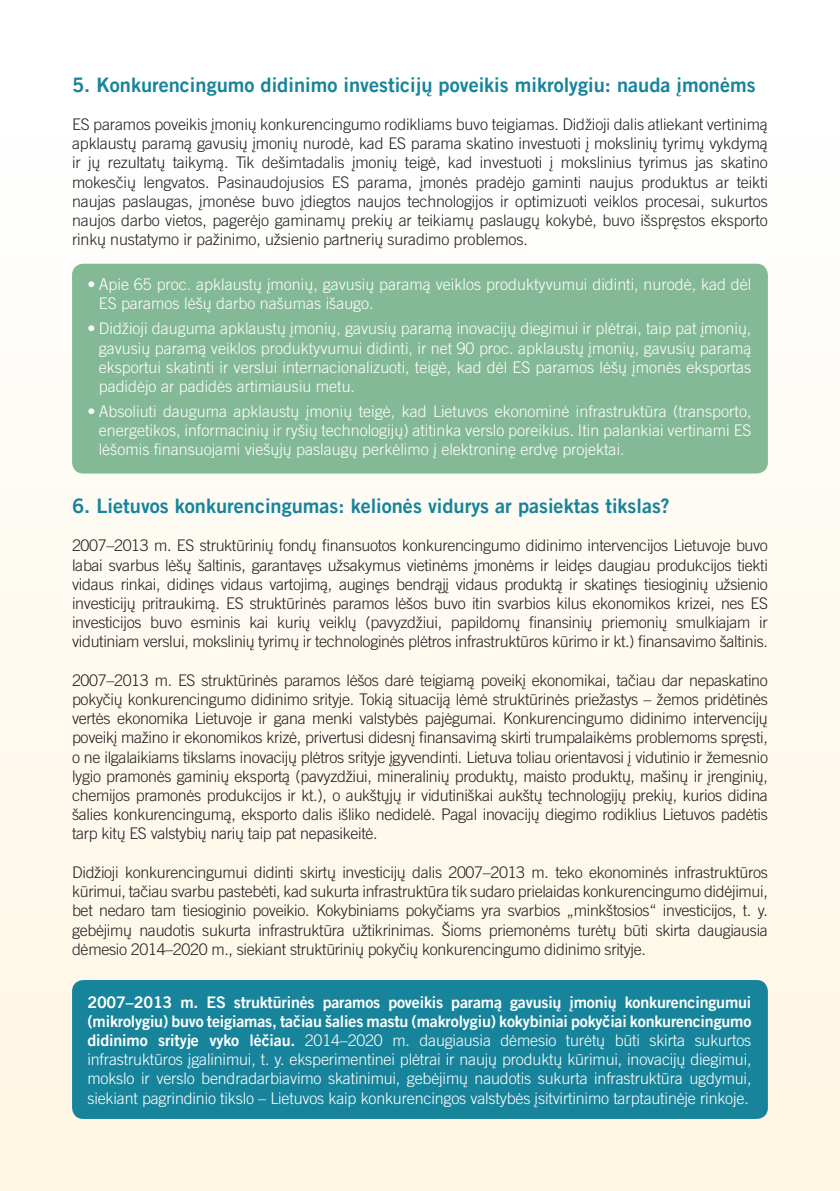
<style>
.page{position:relative;width:840px;height:1191px;background:#fff}
.page>*{position:absolute;margin:0;border:0;box-sizing:border-box;transform-origin:0 0}
.t1{font:20px "Trade Gothic LT Com Bd 2";color:#17849b}
.t2{font:300 16px/19.2px "Trade Gothic LT Com";letter-spacing:-.02em;color:#231f20;text-align:justify}
.t3{font:300 16px/19.2px "Trade Gothic LT Com";color:#fff;text-align:justify}
.t4{font:16px/19.2px "Trade Gothic LT Com Bd 2";letter-spacing:-.01em;color:#fff}
.s1{font-family:"Trade Gothic LT Com Bd 2";font-weight:400}
</style>
<div class="page">
<div style="left:0;top:0;width:839px;height:1191px;background:linear-gradient(to bottom,#fff,#fef6e2)"></div>
<div style="left:72px;top:980px;width:695px;height:139px;background:#17849b;border-radius:11px"></div>
<div style="left:72px;top:264px;width:695px;height:209px;background:#84b995;border-radius:11px"></div>
<p class="t1" style="left:72px;top:72px;width:684px">5. Konkurencingumo didinimo investicijų poveikis mikrolygiu: nauda įmonėms</p>
<p class="t2" style="left:72px;top:114px;width:697px">ES paramos poveikis įmonių konkurencingumo rodikliams buvo teigiamas. Didžioji dalis atliekant vertinimą apklaustų paramą gavusių įmonių nurodė, kad ES parama skatino investuoti į mokslinių tyrimų vykdymą ir jų rezultatų taikymą. Tik dešimtadalis įmonių teigė, kad investuoti į mokslinius tyrimus jas skatino mokesčių lengvatos. Pasinaudojusios ES parama, įmonės pradėjo gaminti naujus produktus ar teikti naujas paslaugas, įmonėse buvo įdiegtos naujos technologijos ir optimizuoti veiklos procesai, sukurtos naujos darbo vietos, pagerėjo gaminamų prekių ar teikiamų paslaugų kokybė, buvo išspręstos eksporto rinkų nustatymo ir pažinimo, užsienio partnerių suradimo problemos.</p>
<p class="t3" style="left:99px;top:275px;width:653px;text-indent:-11px">• Apie 65 proc. apklaustų įmonių, gavusių paramą veiklos produktyvumui didinti, nurodė, kad dėl<br>ES paramos lėšų darbo našumas išaugo.</p>
<p class="t3" style="left:99px;top:319px;width:654px;text-indent:-11px">• Didžioji dauguma apklaustų įmonių, gavusių paramą inovacijų diegimui ir plėtrai, taip pat įmonių, gavusių paramą veiklos produktyvumui didinti, ir net 90 proc. apklaustų įmonių, gavusių paramą eksportui skatinti ir verslui internacionalizuoti, teigė, kad dėl ES paramos lėšų įmonės eksportas padidėjo ar padidės artimiausiu metu.</p>
<p class="t3" style="left:99px;top:401px;width:654px;text-indent:-11px">• Absoliuti dauguma apklaustų įmonių teigė, kad Lietuvos ekonominė infrastruktūra (transporto, energetikos, informacinių ir ryšių technologijų) atitinka verslo poreikius. Itin palankiai vertinami ES lėšomis finansuojami viešųjų paslaugų perkėlimo į elektroninę erdvę projektai.</p>
<p class="t1" style="left:72px;top:493px;width:599px">6. Lietuvos konkurencingumas: kelionės vidurys ar pasiektas tikslas?</p>
<p class="t2" style="left:72px;top:536px;width:697px">2007–2013 m. ES struktūrinių fondų finansuotos konkurencingumo didinimo intervencijos Lietuvoje buvo labai svarbus lėšų šaltinis, garantavęs užsakymus vietinėms įmonėms ir leidęs daugiau produkcijos tiekti vidaus rinkai, didinęs vidaus vartojimą, auginęs bendrąjį vidaus produktą ir skatinęs tiesioginių užsienio investicijų pritraukimą. ES struktūrinės paramos lėšos buvo itin svarbios kilus ekonomikos krizei, nes ES investicijos buvo esminis kai kurių veiklų (pavyzdžiui, papildomų finansinių priemonių smulkiajam ir vidutiniam verslui, mokslinių tyrimų ir technologinės plėtros infrastruktūros kūrimo ir kt.) finansavimo šaltinis.</p>
<p class="t2" style="left:72px;top:670px;width:697px">2007–2013 m. ES struktūrinės paramos lėšos darė teigiamą poveikį ekonomikai, tačiau dar nepaskatino pokyčių konkurencingumo didinimo srityje. Tokią situaciją lėmė struktūrinės priežastys – žemos pridėtinės vertės ekonomika Lietuvoje ir gana menki valstybės pajėgumai. Konkurencingumo didinimo intervencijų poveikį mažino ir ekonomikos krizė, privertusi didesnį finansavimą skirti trumpalaikėms problemoms spręsti, o ne ilgalaikiams tikslams inovacijų plėtros srityje įgyvendinti. Lietuva toliau orientavosi į vidutinio ir žemesnio lygio pramonės gaminių eksportą (pavyzdžiui, mineralinių produktų, maisto produktų, mašinų ir įrenginių, chemijos pramonės produkcijos ir kt.), o aukštųjų ir vidutiniškai aukštų technologijų prekių, kurios didina šalies konkurencingumą, eksporto dalis išliko nedidelė. Pagal inovacijų diegimo rodiklius Lietuvos padėtis tarp kitų ES valstybių narių taip pat nepasikeitė.</p>
<p class="t2" style="left:72px;top:862px;width:697px">Didžioji konkurencingumui didinti skirtų investicijų dalis 2007–2013 m. teko ekonominės infrastruktūros kūrimui, tačiau svarbu pastebėti, kad sukurta infrastruktūra tik sudaro prielaidas konkurencingumo didėjimui, bet nedaro tam tiesioginio poveikio. Kokybiniams pokyčiams yra svarbios „minkštosios“ investicijos, t. y. gebėjimų naudotis sukurta infrastruktūra užtikrinimas. Šioms priemonėms turėtų būti skirta daugiausia dėmesio 2014–2020 m., siekiant struktūrinių pokyčių konkurencingumo didinimo srityje.</p>
<p class="t4" style="left:87px;top:992px;width:665px">2007–2013 m. ES struktūrinės paramos poveikis paramą gavusių įmonių konkurencingumui (mikrolygiu) buvo teigiamas, tačiau šalies mastu (makrolygiu) kokybiniai pokyčiai konkurencingumo</p>
<p class="t3" style="left:87px;top:1030px;width:665px"><span class="s1">didinimo srityje vyko lėčiau.</span> 2014–2020 m. daugiausia dėmesio turėtų būti skirta sukurtos infrastruktūros įgalinimui, t. y. eksperimentinei plėtrai ir naujų produktų kūrimui, inovacijų diegimui, mokslo ir verslo bendradarbiavimo skatinimui, gebėjimų naudotis sukurta infrastruktūra ugdymui, siekiant pagrindinio tikslo – Lietuvos kaip konkurencingos valstybės įsitvirtinimo tarptautinėje rinkoje.</p>
</div>
